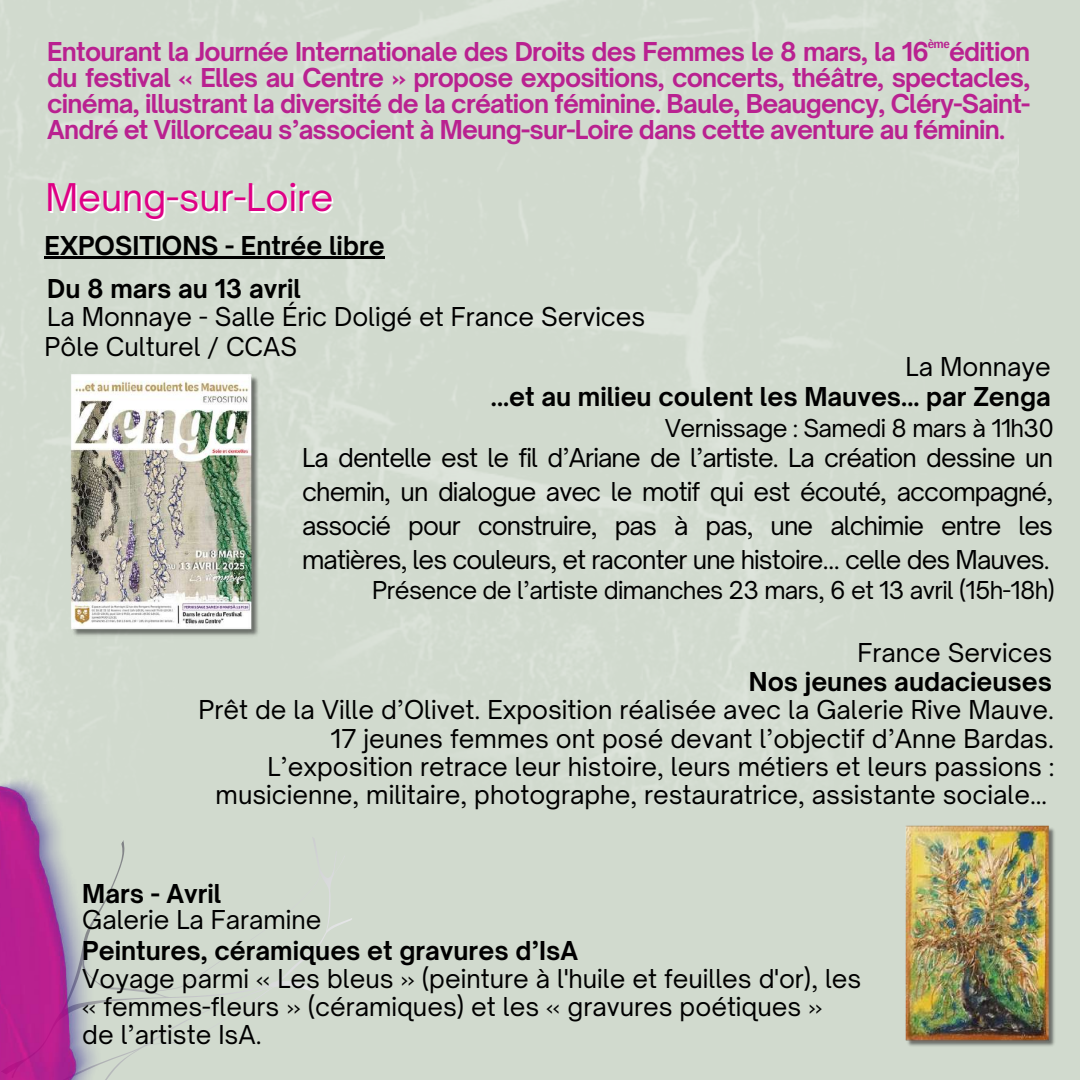
<style>
.page{position:relative;width:1080px;height:1080px;background:#d1dace}
.page>*{position:absolute;margin:0;border:0;box-sizing:border-box;transform-origin:0 0}
.t1{font:36.5px "Open Sauce One";color:#de0085}
.t2{font:24.88px/28.1px "Open Sauce One";color:#000}
.t3{font:700 24.88px/26.1px "Open Sauce One";letter-spacing:-.03em;color:#b92190;text-align:justify}
.t4{font:700 24.88px "Open Sauce One";color:#000}
.t5{font:23.62px "Open Sauce One";letter-spacing:-.025em;color:#000}
.t6{font:700 11.62px "Arimo";color:#b92190}
</style>
<div class="page">
<svg style="left:104px;top:838px;width:248px;height:242px"></svg>
<img style="left:0;top:0;width:1018px;height:774px">
<img style="left:70px;top:372px;width:191px;height:268px">
<img style="left:0;top:774px;width:104px;height:306px">
<hr style="left:45px;top:257px;width:340px;height:2px;background:#000">
<img style="left:906px;top:825px;width:149px;height:221px">
<p class="t6" style="left:928px;top:37px;width:24px">ème</p>
<p class="t3" style="left:47px;top:39px;width:984px">Entourant la Journée Internationale des Droits des Femmes le 8 mars, la 16 édition du festival « Elles au Centre » propose expositions, concerts, théâtre, spectacles, cinéma, illustrant la diversité de la création féminine. Baule, Beaugency, Cléry-Saint-André et Villorceau s’associent à Meung-sur-Loire dans cette aventure au féminin.</p>
<h1 class="t1" style="left:45px;top:174px;width:290px">Meung-sur-Loire</h1>
<p class="t4" style="left:45px;top:230px;width:342px">EXPOSITIONS - Entrée libre</p>
<p class="t4" style="left:47px;top:273px;width:255px">Du 8 mars au 13 avril</p>
<p class="t2" style="left:45px;top:302px;width:602px;line-height:30px">La Monnaye - Salle Éric Doligé et France Services<br>Pôle Culturel / CCAS</p>
<p class="t2" style="left:906px;top:352px;width:147px">La Monnaye</p>
<p class="t4" style="left:491px;top:381px;width:561px">...et au milieu coulent les Mauves... par Zenga</p>
<p class="t5" style="left:665px;top:413px;width:391px">Vernissage : Samedi 8 mars à 11h30</p>
<p class="t2" style="left:302px;top:440px;width:752px;line-height:34.1px;text-align:justify">La dentelle est le fil d’Ariane de l’artiste. La création dessine un chemin, un dialogue avec le motif qui est écouté, accompagné, associé pour construire, pas à pas, une alchimie entre les matières, les couleurs, et raconter une histoire… celle des Mauves.</p>
<p class="t5" style="left:372px;top:576px;width:684px">Présence de l’artiste dimanches 23 mars, 6 et 13 avril (15h-18h)</p>
<p class="t2" style="left:858px;top:639px;width:196px">France Services</p>
<p class="t4" style="left:749px;top:666px;width:305px">Nos jeunes audacieuses</p>
<p class="t2" style="left:198px;top:696px;width:857px;text-align:right">Prêt de la Ville d’Olivet. Exposition réalisée avec la Galerie Rive Mauve.<br>17 jeunes femmes ont posé devant l’objectif d’Anne Bardas.<br>L’exposition retrace leur histoire, leurs métiers et leurs passions : musicienne, militaire, photographe, restauratrice, assistante sociale…</p>
<p class="t4" style="left:82px;top:878px;width:141px">Mars - Avril</p>
<p class="t2" style="left:82px;top:906px;width:241px">Galerie La Faramine</p>
<p class="t4" style="left:82px;top:935px;width:497px">Peintures, céramiques et gravures d’IsA</p>
<p class="t2" style="left:82px;top:964px;width:781px">Voyage parmi « Les bleus » (peinture à l'huile et feuilles d'or), les « femmes-fleurs » (céramiques) et les « gravures poétiques »<br>de l’artiste IsA.</p>
</div>
